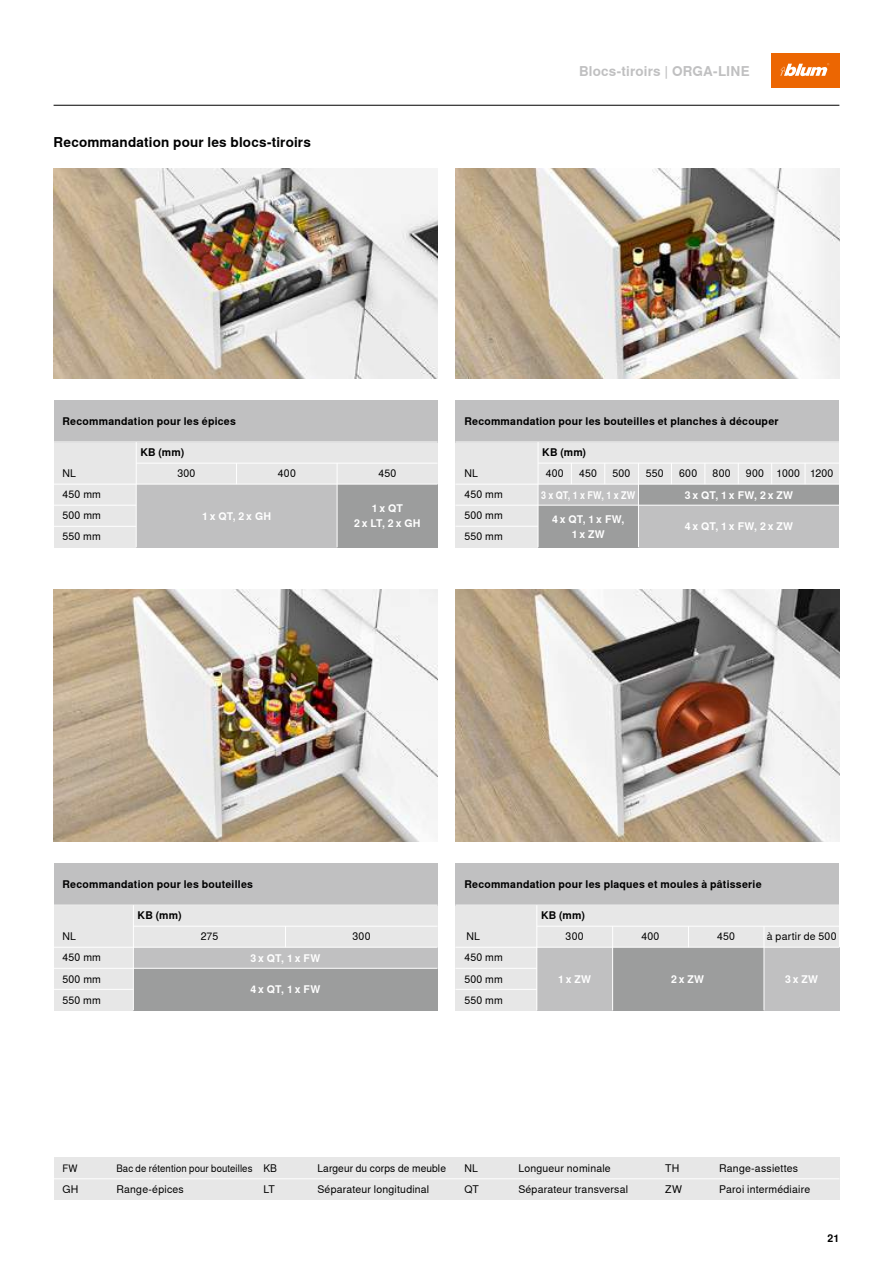
<style>
.page{position:relative;width:893px;height:1263px;background:#fff}
.page>*{position:absolute;margin:0;border:0;box-sizing:border-box;transform-origin:0 0}
.t1{font:700 13.5px "Nimbus Sans Global";letter-spacing:.015em;color:#000}
.t2{font:700 13.5px "Nimbus Sans Global";letter-spacing:.015em;color:#c0c0c1}
.t3{font:10.5px/21px "Nimbus Sans Global";letter-spacing:.02em;color:#000;text-align:justify}
.t4{font:700 10.5px "Nimbus Sans Global";letter-spacing:.02em;color:#000}
.t5{font:700 10.5px/15px "Nimbus Sans Global";letter-spacing:.03em;color:#fff;text-align:center}
.t6{font:700 10.5px "Nimbus Sans Global";letter-spacing:.03em;color:#fff;scale:.86 1}
.t7{font:10.2px "Nimbus Sans Global";letter-spacing:.01em;color:#000;scale:.94 1}
</style>
<div class="page">
<div style="left:771px;top:54px;width:68px;height:34px;background:#ec6602"></div>
<svg style="left:780px;top:63px;width:49px;height:13px"></svg>
<div style="left:54px;top:442px;width:384px;height:105px;background:#e7e7e7"></div>
<img style="left:54px;top:168px;width:384px;height:211px">
<div style="left:54px;top:400px;width:384px;height:42px;background:#c0c0c1"></div>
<div style="left:54px;top:905px;width:384px;height:105px;background:#e7e7e7"></div>
<img style="left:54px;top:589px;width:384px;height:253px">
<div style="left:54px;top:863px;width:384px;height:42px;background:#c0c0c1"></div>
<div style="left:455px;top:442px;width:384px;height:105px;background:#e7e7e7"></div>
<img style="left:455px;top:168px;width:384px;height:211px">
<div style="left:455px;top:400px;width:384px;height:42px;background:#c0c0c1"></div>
<div style="left:455px;top:905px;width:384px;height:105px;background:#e7e7e7"></div>
<img style="left:455px;top:589px;width:384px;height:253px">
<div style="left:455px;top:863px;width:384px;height:42px;background:#c0c0c1"></div>
<div style="left:54px;top:1158px;width:785px;height:42px;background:#e7e7e7"></div>
<div style="left:136px;top:484px;width:201px;height:63px;background:#c0c0c1"></div>
<div style="left:337px;top:484px;width:101px;height:63px;background:#9c9d9d"></div>
<div style="left:133px;top:947px;width:305px;height:21px;background:#c0c0c1"></div>
<div style="left:133px;top:968px;width:305px;height:42px;background:#9c9d9d"></div>
<div style="left:638px;top:484px;width:201px;height:21px;background:#9c9d9d"></div>
<div style="left:638px;top:505px;width:201px;height:42px;background:#c0c0c1"></div>
<div style="left:538px;top:484px;width:100px;height:21px;background:#c0c0c1"></div>
<div style="left:538px;top:505px;width:100px;height:42px;background:#9c9d9d"></div>
<div style="left:612px;top:947px;width:151px;height:63px;background:#9c9d9d"></div>
<div style="left:537px;top:947px;width:75px;height:63px;background:#c0c0c1"></div>
<div style="left:764px;top:947px;width:75px;height:63px;background:#c0c0c1"></div>
<hr style="left:54px;top:105px;width:785px;height:1px;background:#000">
<hr style="left:337px;top:463px;width:1px;height:84px;background:#fff">
<svg style="left:236px;top:464px;width:1px;height:20px"></svg>
<hr style="left:136px;top:442px;width:1px;height:105px;background:#fff">
<hr style="left:54px;top:505px;width:82px;height:1px;background:#fff">
<hr style="left:54px;top:484px;width:384px;height:1px;background:#fff">
<hr style="left:136px;top:463px;width:302px;height:1px;background:#fff">
<hr style="left:54px;top:442px;width:384px;height:1px;background:#fff">
<hr style="left:54px;top:526px;width:82px;height:1px;background:#fff">
<svg style="left:285px;top:927px;width:1px;height:20px"></svg>
<hr style="left:54px;top:905px;width:384px;height:1px;background:#fff">
<hr style="left:133px;top:926px;width:305px;height:1px;background:#fff">
<hr style="left:54px;top:947px;width:384px;height:1px;background:#fff">
<hr style="left:54px;top:968px;width:384px;height:1px;background:#fff">
<hr style="left:54px;top:989px;width:79px;height:1px;background:#fff">
<hr style="left:133px;top:905px;width:1px;height:105px;background:#fff">
<hr style="left:538px;top:442px;width:1px;height:105px;background:#fff">
<svg style="left:571px;top:464px;width:1px;height:20px"></svg>
<svg style="left:604px;top:464px;width:1px;height:20px"></svg>
<hr style="left:638px;top:463px;width:1px;height:84px;background:#fff">
<svg style="left:671px;top:464px;width:1px;height:20px"></svg>
<svg style="left:704px;top:464px;width:1px;height:20px"></svg>
<svg style="left:738px;top:464px;width:1px;height:20px"></svg>
<svg style="left:771px;top:464px;width:1px;height:20px"></svg>
<svg style="left:805px;top:464px;width:1px;height:20px"></svg>
<hr style="left:455px;top:526px;width:83px;height:1px;background:#fff">
<hr style="left:455px;top:505px;width:384px;height:1px;background:#fff">
<hr style="left:455px;top:442px;width:384px;height:1px;background:#fff">
<hr style="left:455px;top:484px;width:384px;height:1px;background:#fff">
<hr style="left:538px;top:463px;width:301px;height:1px;background:#fff">
<hr style="left:455px;top:905px;width:384px;height:1px;background:#fff">
<hr style="left:455px;top:989px;width:82px;height:1px;background:#fff">
<hr style="left:455px;top:968px;width:82px;height:1px;background:#fff">
<hr style="left:455px;top:947px;width:384px;height:1px;background:#fff">
<hr style="left:537px;top:926px;width:302px;height:1px;background:#fff">
<hr style="left:612px;top:926px;width:1px;height:84px;background:#fff">
<hr style="left:536px;top:905px;width:1px;height:105px;background:#fff">
<svg style="left:688px;top:927px;width:1px;height:20px"></svg>
<hr style="left:764px;top:926px;width:1px;height:84px;background:#fff">
<hr style="left:54px;top:1178px;width:785px;height:1px;background:#fff">
<p class="t1" style="left:54px;top:135px;width:259px">Recommandation pour les blocs-tiroirs</p>
<p class="t2" style="left:579px;top:63px;width:172px">Blocs-tiroirs | ORGA-LINE</p>
<p class="t4" style="left:63px;top:415px;width:175px">Recommandation pour les épices</p>
<p class="t4" style="left:464px;top:415px;width:316px">Recommandation pour les bouteilles et planches à découper</p>
<p class="t4" style="left:140px;top:446px;width:45px">KB (mm)</p>
<p class="t4" style="left:542px;top:446px;width:45px">KB (mm)</p>
<p class="t3" style="left:63px;top:463px;width:15px">NL</p>
<p class="t3" style="left:177px;top:463px;width:20px">300</p>
<p class="t3" style="left:278px;top:463px;width:19px">400</p>
<p class="t3" style="left:378px;top:463px;width:19px">450</p>
<p class="t3" style="left:464px;top:463px;width:15px">NL</p>
<p class="t3" style="left:546px;top:463px;width:19px">400</p>
<p class="t3" style="left:579px;top:463px;width:19px">450</p>
<p class="t3" style="left:612px;top:463px;width:19px">500</p>
<p class="t3" style="left:646px;top:463px;width:19px">550</p>
<p class="t3" style="left:679px;top:463px;width:20px">600</p>
<p class="t3" style="left:713px;top:463px;width:20px">800</p>
<p class="t3" style="left:746px;top:463px;width:89px">900 1000 1200</p>
<p class="t3" style="left:63px;top:484px;width:40px">450 mm</p>
<p class="t3" style="left:63px;top:505px;width:40px">500 mm<br>550 mm</p>
<p class="t5" style="left:202px;top:508px;width:71px">1 x QT, 2 x GH</p>
<p class="t5" style="left:354px;top:501px;width:68px">1 x QT<br>2 x LT, 2 x GH</p>
<p class="t3" style="left:464px;top:484px;width:40px">450 mm 500 mm 550 mm</p>
<p class="t5" style="left:685px;top:487px;width:110px">3 x QT, 1 x FW, 2 x ZW</p>
<p class="t6" style="left:541px;top:489px;width:111px">3 x QT, 1 x FW, 1 x ZW</p>
<p class="t5" style="left:552px;top:511px;width:74px">4 x QT, 1 x FW,<br>1 x ZW</p>
<p class="t5" style="left:685px;top:519px;width:110px">4 x QT, 1 x FW, 2 x ZW</p>
<p class="t4" style="left:63px;top:878px;width:192px">Recommandation pour les bouteilles</p>
<p class="t4" style="left:464px;top:878px;width:299px">Recommandation pour les plaques et moules à pâtisserie</p>
<p class="t4" style="left:138px;top:910px;width:45px">KB (mm)</p>
<p class="t4" style="left:541px;top:910px;width:45px">KB (mm)</p>
<p class="t3" style="left:63px;top:926px;width:15px">NL</p>
<p class="t3" style="left:201px;top:926px;width:19px">275</p>
<p class="t3" style="left:352px;top:926px;width:20px">300</p>
<p class="t3" style="left:466px;top:926px;width:15px">NL</p>
<p class="t3" style="left:566px;top:926px;width:20px">300</p>
<p class="t3" style="left:641px;top:926px;width:19px">400</p>
<p class="t3" style="left:717px;top:926px;width:19px">450</p>
<p class="t3" style="left:767px;top:926px;width:71px">à partir de 500</p>
<p class="t3" style="left:63px;top:947px;width:40px">450 mm 500 mm 550 mm</p>
<p class="t5" style="left:250px;top:950px;width:71px">3 x QT, 1 x FW</p>
<p class="t5" style="left:250px;top:982px;width:71px">4 x QT, 1 x FW</p>
<p class="t3" style="left:464px;top:947px;width:40px">450 mm 500 mm 550 mm</p>
<p class="t5" style="left:558px;top:971px;width:35px">1 x ZW</p>
<p class="t5" style="left:671px;top:971px;width:35px">2 x ZW</p>
<p class="t5" style="left:785px;top:971px;width:35px">3 x ZW</p>
<p class="t7" style="left:63px;top:1162px;width:18px">FW</p>
<p class="t7" style="left:117px;top:1162px;width:146px">Bac de rétention pour bouteilles</p>
<p class="t3" style="left:665px;top:1158px;width:16px">TH</p>
<p class="t3" style="left:719px;top:1158px;width:80px">Range-assiettes</p>
<p class="t3" style="left:63px;top:1179px;width:17px">GH</p>
<p class="t3" style="left:117px;top:1179px;width:69px">Range-épices</p>
<p class="t3" style="left:263px;top:1158px;width:15px">KB</p>
<p class="t3" style="left:317px;top:1158px;width:130px">Largeur du corps de meuble</p>
<p class="t3" style="left:263px;top:1179px;width:13px">LT</p>
<p class="t3" style="left:317px;top:1179px;width:113px">Séparateur longitudinal</p>
<p class="t3" style="left:464px;top:1179px;width:16px">QT</p>
<p class="t3" style="left:518px;top:1179px;width:111px">Séparateur transversal</p>
<p class="t3" style="left:665px;top:1179px;width:18px">ZW</p>
<p class="t3" style="left:719px;top:1179px;width:92px">Paroi intermédiaire</p>
<p class="t3" style="left:464px;top:1158px;width:15px">NL</p>
<p class="t3" style="left:518px;top:1158px;width:94px">Longueur nominale</p>
<p class="t4" style="left:828px;top:1232px;width:13px">21</p>
</div>
